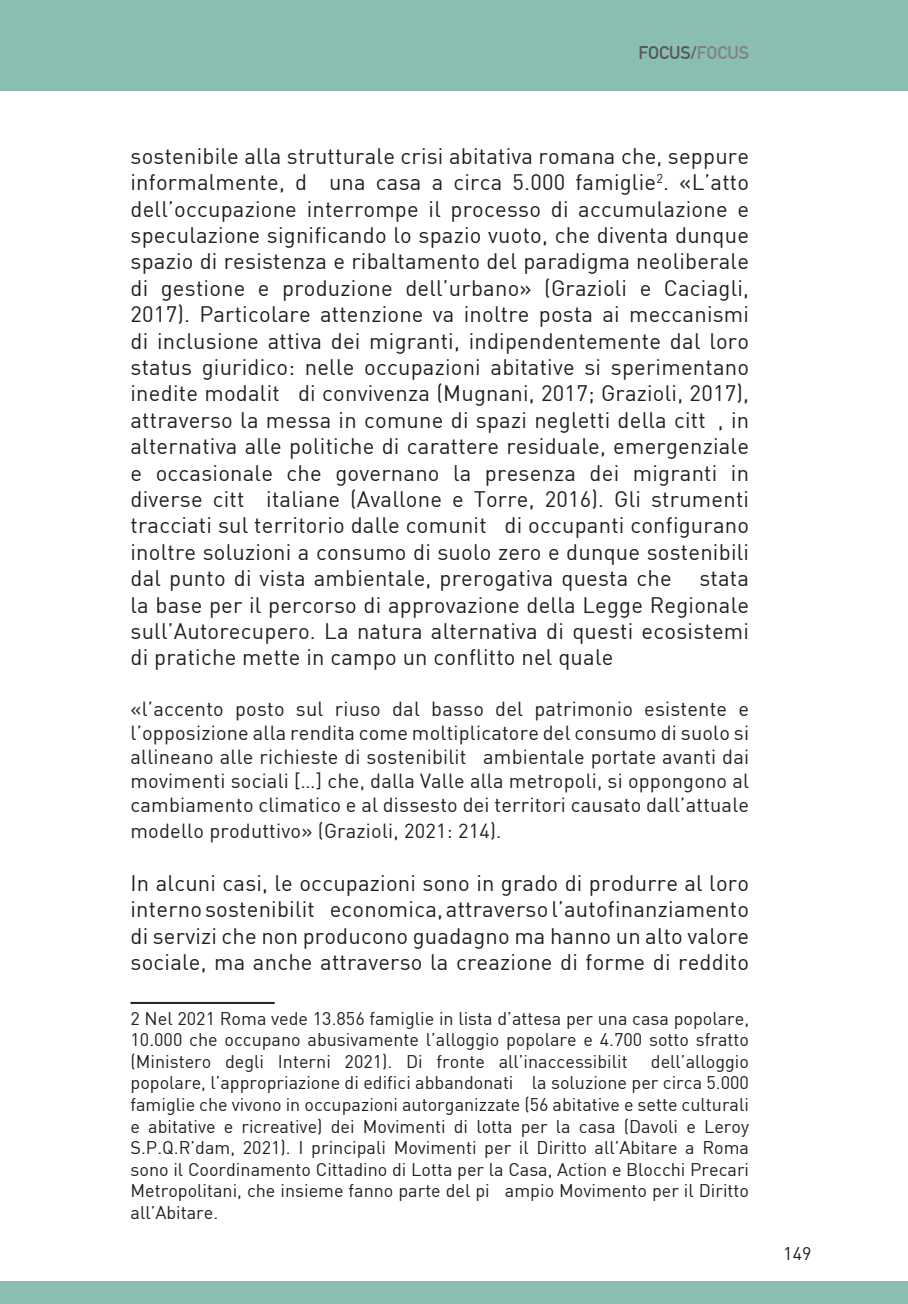
<style>
.page{position:relative;width:908px;height:1304px;background:#fff}
.page>*{position:absolute;margin:0;border:0;box-sizing:border-box;transform-origin:0 0}
.t1{font:22px/26.4px "DIN";letter-spacing:.01em;color:#231f20;text-align:justify}
.t2{font:20px/24px "DIN";letter-spacing:.01em;color:#231f20;text-align:justify}
.t3{font:18px/21.6px "DIN";color:#231f20;text-align:justify}
.t4{font:700 18px "DIN Alternate";color:#57585a}
.s1{color:#808285}
</style>
<div class="page">
<div style="left:0;top:0;width:907px;height:90px;background:#8abeb2"></div>
<div style="left:0;top:1281px;width:907px;height:23px;background:#8abeb2"></div>
<hr style="left:130px;top:1002px;width:144px;height:2px;background:#231f20">
<p class="t4" style="left:638px;top:39px;width:112px">FOCUS/<span class="s1">FOCUS</span></p>
<p class="t1" style="left:130px;top:142px;width:620px">sostenibile alla strutturale crisi abitativa romana che, seppure informalmente, dà una casa a circa 5.000 famiglie<sup>2</sup>. «L’atto dell’occupazione interrompe il processo di accumulazione e speculazione significando lo spazio vuoto, che diventa dunque spazio di resistenza e ribaltamento del paradigma neoliberale di gestione e produzione dell’urbano» (Grazioli e Caciagli, 2017). Particolare attenzione va inoltre posta ai meccanismi di inclusione attiva dei migranti, indipendentemente dal loro status giuridico: nelle occupazioni abitative si sperimentano inedite modalità di convivenza (Mugnani, 2017; Grazioli, 2017), attraverso la messa in comune di spazi negletti della città, in alternativa alle politiche di carattere residuale, emergenziale e occasionale che governano la presenza dei migranti in diverse città italiane (Avallone e Torre, 2016). Gli strumenti tracciati sul territorio dalle comunità di occupanti configurano inoltre soluzioni a consumo di suolo zero e dunque sostenibili dal punto di vista ambientale, prerogativa questa che è stata la base per il percorso di approvazione della Legge Regionale sull’Autorecupero. La natura alternativa di questi ecosistemi di pratiche mette in campo un conflitto nel quale</p>
<p class="t2" style="left:130px;top:696px;width:620px">«l’accento posto sul riuso dal basso del patrimonio esistente e l’opposizione alla rendita come moltiplicatore del consumo di suolo si allineano alle richieste di sostenibilità ambientale portate avanti dai movimenti sociali […] che, dalla Valle alla metropoli, si oppongono al cambiamento climatico e al dissesto dei territori causato dall’attuale</p>
<p class="t2" style="left:130px;top:819px;width:372px">modello produttivo» (Grazioli, 2021: 214).</p>
<p class="t1" style="left:130px;top:869px;width:620px">In alcuni casi, le occupazioni sono in grado di produrre al loro interno sostenibilità economica, attraverso l’autofinanziamento di servizi che non producono guadagno ma hanno un alto valore sociale, ma anche attraverso la creazione di forme di reddito</p>
<p class="t3" style="left:130px;top:1007px;width:620px">2 Nel 2021 Roma vede 13.856 famiglie in lista d’attesa per una casa popolare, 10.000 che occupano abusivamente l’alloggio popolare e 4.700 sotto sfratto (Ministero degli Interni 2021). Di fronte all’inaccessibilità dell’alloggio popolare, l’appropriazione di edifici abbandonati è la soluzione per circa 5.000 famiglie che vivono in occupazioni autorganizzate (56 abitative e sette culturali e abitative e ricreative) dei Movimenti di lotta per la casa (Davoli e Leroy S.P.Q.R’dam, 2021). I principali Movimenti per il Diritto all’Abitare a Roma sono il Coordinamento Cittadino di Lotta per la Casa, Action e Blocchi Precari Metropolitani, che insieme fanno parte del più ampio Movimento per il Diritto all’Abitare.</p>
<p class="t3" style="left:783px;top:1242px;width:30px">149</p>
</div>
